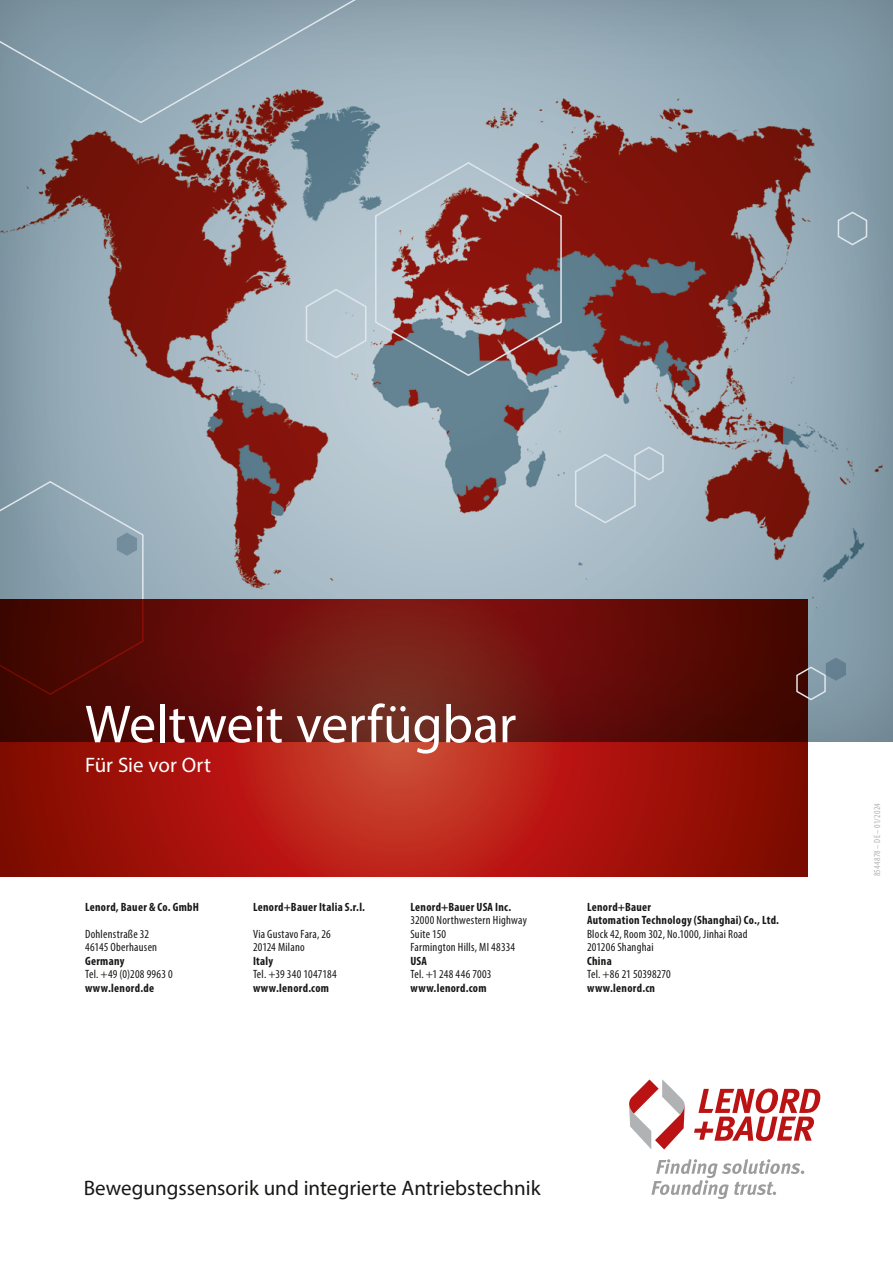
<style>
.page{position:relative;width:893px;height:1263px;background:#fff}
.page>*{position:absolute;margin:0;border:0;box-sizing:border-box;transform-origin:0 0}
.t1{font:54px "Myriad Pro";letter-spacing:-.005em;color:#fff}
.t2{font:21px "Myriad Pro";color:#181716}
.t3{font:21px "Myriad Pro";color:#fff}
.t4{font:condensed 12px/13.5px "Myriad Pro";letter-spacing:.02em;color:#181716}
.t5{font:700 condensed 12px/13.5px "Myriad Pro";letter-spacing:.025em;color:#181716}
.t6{font:condensed 9px "Myriad Pro";letter-spacing:.025em;color:#b1b2b3}
</style>
<div class="page">
<div style="left:0;top:0;width:893px;height:743px;background:#000918;opacity:.26"></div>
<svg style="left:374px;top:161px;width:189px;height:216px;background:#957376"></svg>
<svg style="left:304px;top:288px;width:63px;height:71px;background:#bbcad3"></svg>
<svg style="left:574px;top:446px;width:90px;height:78px;background:#b1c2cc"></svg>
<svg style="left:836px;top:211px;width:32px;height:35px"></svg>
<svg style="left:0;top:0;width:377px;height:124px;background:#8c9eaa"></svg>
<svg style="left:0;top:480px;width:144px;height:120px;background:#8ca2af"></svg>
<svg style="left:0;top:600px;width:808px;height:276px;background:#83150e"></svg>
<svg style="left:795px;top:657px;width:51px;height:44px;background:#757a83"></svg>
<svg style="left:629px;top:1079px;width:56px;height:70px"></svg>
<svg style="left:694px;top:1088px;width:126px;height:53px"></svg>
<svg style="left:651px;top:1159px;width:153px;height:40px"></svg>
<h1 class="t1" style="left:85px;top:691px;width:433px">Weltweit verfügbar</h1>
<h2 class="t3" style="left:85px;top:752px;width:127px">Für Sie vor Ort</h2>
<p class="t5" style="left:85px;top:899px;width:115px">Lenord, Bauer &amp; Co. GmbH</p>
<p class="t4" style="left:85px;top:927px;width:74px">Dohlenstraße 32<br>46145 Oberhausen</p>
<p class="t5" style="left:85px;top:953px;width:41px">Germany</p>
<p class="t4" style="left:85px;top:967px;width:89px">Tel. +49 (0)208 9963 0</p>
<p class="t5" style="left:85px;top:980px;width:71px">www.lenord.de</p>
<p class="t5" style="left:253px;top:899px;width:114px">Lenord+Bauer Italia S.r.l.</p>
<p class="t4" style="left:253px;top:927px;width:79px">Via Gustavo Fara, 26<br>20124 Milano</p>
<p class="t5" style="left:253px;top:953px;width:22px">Italy</p>
<p class="t4" style="left:253px;top:967px;width:85px">Tel. +39 340 1047184</p>
<p class="t5" style="left:253px;top:980px;width:78px">www.lenord.com</p>
<p class="t5" style="left:410px;top:899px;width:102px">Lenord+Bauer USA Inc.</p>
<p class="t4" style="left:410px;top:913px;width:118px">32000 Northwestern Highway<br>Suite 150<br>Farmington Hills, MI 48334</p>
<p class="t5" style="left:410px;top:953px;width:18px">USA</p>
<p class="t4" style="left:410px;top:967px;width:83px">Tel. +1 248 446 7003</p>
<p class="t5" style="left:410px;top:980px;width:78px">www.lenord.com</p>
<p class="t5" style="left:587px;top:899px;width:194px">Lenord+Bauer<br>Automation Technology (Shanghai) Co., Ltd.</p>
<p class="t4" style="left:587px;top:927px;width:162px">Block 42, Room 302, No.1000, Jinhai Road<br>201206 Shanghai</p>
<p class="t5" style="left:587px;top:953px;width:26px">China</p>
<p class="t4" style="left:587px;top:967px;width:85px">Tel. +86 21 50398270</p>
<p class="t5" style="left:587px;top:980px;width:70px">www.lenord.cn</p>
<h2 class="t2" style="left:84px;top:1175px;width:458px">Bewegungssensorik und integrierte Antriebstechnik</h2>
<p class="t6" style="left:872px;top:876px;width:74px;rotate:-90deg">8544878 – DE – 01/2024</p>
</div>
